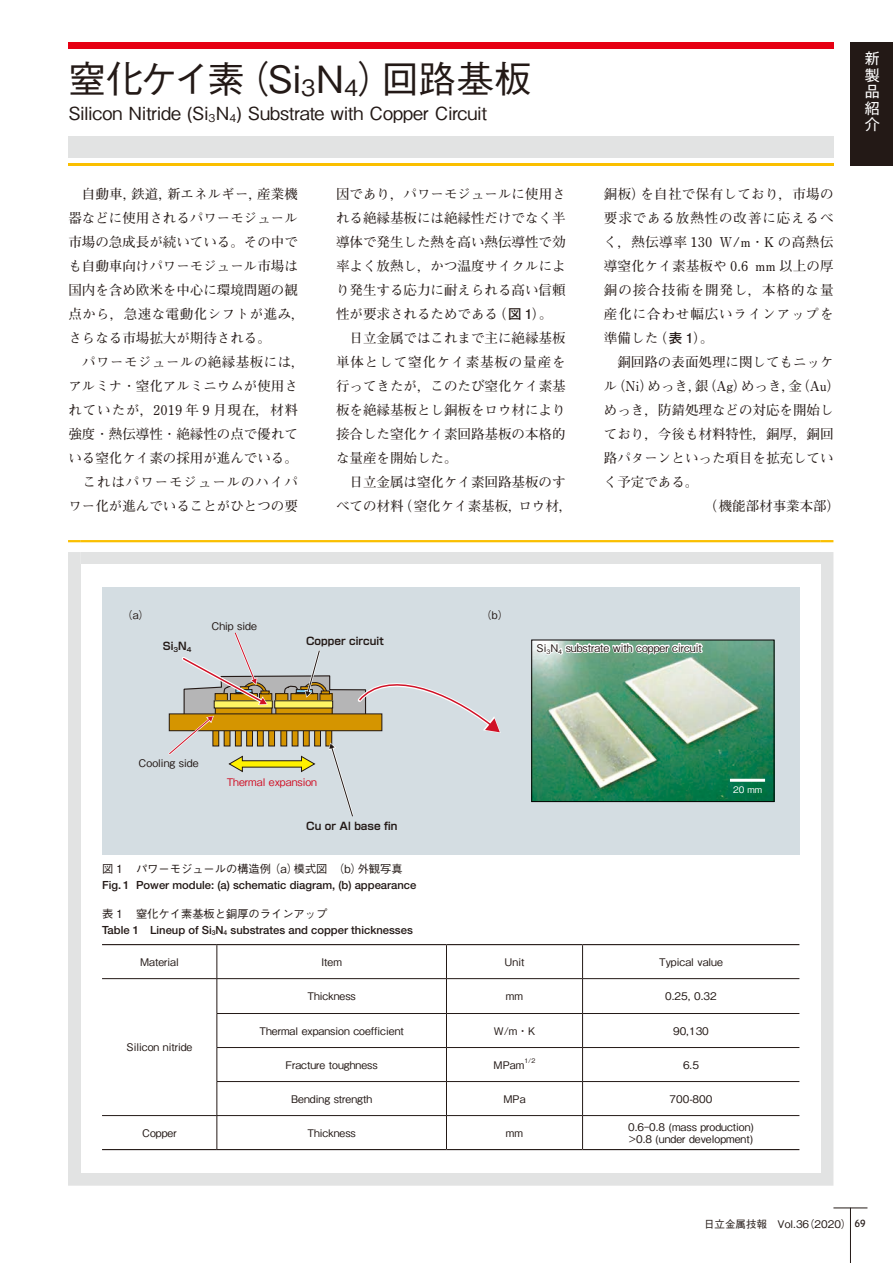
<style>
.page{position:relative;width:893px;height:1263px;background:#fff}
.page>*{position:absolute;margin:0;border:0;box-sizing:border-box;transform-origin:0 0}
.t1{font:500 37.5px "Gothic BBB Pro";letter-spacing:-.02em;color:#231916}
.t2{font:500 18px "Gothic BBB Pro";letter-spacing:-.015em;color:#231916}
.t3{font:15px/16.5px "Gothic MB101 Pro";color:#fff;text-align:justify}
.t4{font:700 13.5px/24px "Futo Min A101 Pro";color:#231916}
.t5{font:700 13.5px "Futo Min A101 Pro";letter-spacing:.065em;color:#231916}
.t6{font:700 13.5px "Futo Min A101 Pro";letter-spacing:.04em;color:#231916}
.t7{font:700 13.5px "Futo Min A101 Pro";letter-spacing:.025em;color:#231916}
.t8{font:700 13.5px "Futo Min A101 Pro";letter-spacing:.07em;color:#231916}
.t9{font:500 11.25px "Helvetica Neue LT Std";color:#231916}
.t10{font:500 11.25px "Gothic BBB Pro";color:#231916}
.t11{font:500 10.5px/12px "Gothic BBB Pro";color:#231916}
.t12{font:700 10.5px "Shin Go Pro De";color:#231916}
.t13{font:500 10.5px "Gothic BBB Pro";color:#d01227}
.t14{font:500 9px "Gothic BBB Pro";color:#fff}
.t15{font:500 6.3px "Gothic BBB Pro";color:#231916}
.s1{font-family:"Futo Go B101 Pro"}
.s2{font-family:"Kohinoor Bangla"}
</style>
<div class="page">
<hr style="left:833px;top:1208px;width:34px;height:1px;background:#231916">
<hr style="left:850px;top:1208px;width:1px;height:55px;background:#231916">
<div style="left:68px;top:43px;width:765px;height:6px;background:#e60013"></div>
<div style="left:68px;top:136px;width:765px;height:21px;background:#e2e3e3"></div>
<hr style="left:68px;top:164px;width:765px;height:2px;background:#fabf00">
<div style="left:850px;top:43px;width:43px;height:123px;background:#231916"></div>
<div style="left:68px;top:552px;width:765px;height:634px;background:#e2e3e3"></div>
<div style="left:81px;top:552px;width:740px;height:13px;background:#e2e3e3"></div>
<div style="left:68px;top:565px;width:13px;height:608px;background:#e2e3e3"></div>
<div style="left:81px;top:565px;width:740px;height:608px;background:#fff"></div>
<svg style="left:68px;top:540px;width:13px;height:2px"></svg>
<hr style="left:81px;top:540px;width:740px;height:2px;background:#fabf00">
<svg style="left:821px;top:540px;width:12px;height:2px"></svg>
<div style="left:102px;top:587px;width:697px;height:268px;background:#d4dde2"></div>
<img style="left:533px;top:642px;width:239px;height:158px">
<svg style="left:535px;top:639px;width:169px;height:21px;background:#aecabb"></svg>
<hr style="left:730px;top:779px;width:35px;height:3px;background:#fff">
<div style="left:531px;top:640px;width:243px;height:162px;border:1px solid #060202"></div>
<svg style="left:168px;top:632px;width:333px;height:185px"></svg>
<hr style="left:217px;top:945px;width:1px;height:33px;background:#231916">
<hr style="left:446px;top:945px;width:1px;height:33px;background:#231916">
<hr style="left:582px;top:945px;width:1px;height:33px;background:#231916">
<hr style="left:102px;top:978px;width:115px;height:1px;background:#231916">
<hr style="left:217px;top:978px;width:229px;height:1px;background:#231916">
<hr style="left:217px;top:979px;width:1px;height:34px;background:#231916">
<hr style="left:446px;top:978px;width:137px;height:1px;background:#231916">
<hr style="left:446px;top:979px;width:1px;height:34px;background:#231916">
<hr style="left:583px;top:978px;width:216px;height:1px;background:#231916">
<hr style="left:582px;top:979px;width:1px;height:34px;background:#231916">
<hr style="left:217px;top:1013px;width:229px;height:1px;background:#231916">
<hr style="left:217px;top:1014px;width:1px;height:33px;background:#231916">
<hr style="left:446px;top:1013px;width:137px;height:1px;background:#231916">
<hr style="left:446px;top:1014px;width:1px;height:33px;background:#231916">
<hr style="left:583px;top:1013px;width:216px;height:1px;background:#231916">
<hr style="left:582px;top:1014px;width:1px;height:33px;background:#231916">
<hr style="left:217px;top:1047px;width:229px;height:1px;background:#231916">
<hr style="left:217px;top:1048px;width:1px;height:33px;background:#231916">
<hr style="left:446px;top:1047px;width:137px;height:1px;background:#231916">
<hr style="left:446px;top:1048px;width:1px;height:33px;background:#231916">
<hr style="left:583px;top:1047px;width:216px;height:1px;background:#231916">
<hr style="left:582px;top:1048px;width:1px;height:33px;background:#231916">
<hr style="left:217px;top:1081px;width:229px;height:1px;background:#231916">
<hr style="left:217px;top:1082px;width:1px;height:33px;background:#231916">
<hr style="left:446px;top:1081px;width:137px;height:1px;background:#231916">
<hr style="left:446px;top:1082px;width:1px;height:33px;background:#231916">
<hr style="left:583px;top:1081px;width:216px;height:1px;background:#231916">
<hr style="left:582px;top:1082px;width:1px;height:33px;background:#231916">
<hr style="left:102px;top:1115px;width:115px;height:1px;background:#231916">
<hr style="left:217px;top:1115px;width:229px;height:1px;background:#231916">
<hr style="left:217px;top:1116px;width:1px;height:33px;background:#231916">
<hr style="left:446px;top:1115px;width:137px;height:1px;background:#231916">
<hr style="left:446px;top:1116px;width:1px;height:33px;background:#231916">
<hr style="left:583px;top:1115px;width:216px;height:1px;background:#231916">
<hr style="left:582px;top:1116px;width:1px;height:33px;background:#231916">
<hr style="left:102px;top:944px;width:115px;height:1px;background:#231916">
<hr style="left:217px;top:944px;width:229px;height:1px;background:#231916">
<hr style="left:446px;top:944px;width:137px;height:1px;background:#231916">
<hr style="left:583px;top:944px;width:216px;height:1px;background:#231916">
<hr style="left:102px;top:1149px;width:115px;height:1px;background:#231916">
<hr style="left:217px;top:1149px;width:229px;height:1px;background:#231916">
<hr style="left:446px;top:1149px;width:137px;height:1px;background:#231916">
<hr style="left:583px;top:1149px;width:216px;height:1px;background:#231916">
<h1 class="t1" style="left:68px;top:48px;width:465px">窒化ケイ素（Si<sub>3</sub>N<sub>4</sub>）回路基板</h1>
<h2 class="t2" style="left:68px;top:99px;width:420px">Silicon Nitride (Si<sub>3</sub>N<sub>4</sub>) Substrate with Copper Circuit</h2>
<p class="t4" style="left:68px;top:180px;width:238px">　自動車，鉄道，新エネルギー，産業機器などに使用されるパワーモジュール市場の急成長が続いている。その中でも自動車向けパワーモジュール市場は国内を含め欧米を中心に環境問題の観点から，急速な電動化シフトが進み，さらなる市場拡大が期待される。<br>　パワーモジュールの絶縁基板には，アルミナ・窒化アルミニウムが使用されていたが，2019 年 9 月現在，材料強度・熱伝導性・絶縁性の点で優れている窒化ケイ素の採用が進んでいる。　これはパワーモジュールのハイパワー化が進んでいることがひとつの要</p>
<p class="t4" style="left:336px;top:180px;width:238px">因であり，パワーモジュールに使用される絶縁基板には絶縁性だけでなく半導体で発生した熱を高い熱伝導性で効率よく放熱し，かつ温度サイクルにより発生する応力に耐えられる高い信頼性が要求されるためである（<span class="s1">図 1</span>）。<br>　日立金属ではこれまで主に絶縁基板単体として窒化ケイ素基板の量産を行ってきたが，このたび窒化ケイ素基板を絶縁基板とし銅板をロウ材により接合した窒化ケイ素回路基板の本格的な量産を開始した。<br>　日立金属は窒化ケイ素回路基板のすべての材料（窒化ケイ素基板，ロウ材，</p>
<p class="t7" style="left:604px;top:183px;width:231px">銅板）を自社で保有しており，市場の</p>
<p class="t5" style="left:604px;top:207px;width:231px">要求である放熱性の改善に応えるべ</p>
<p class="t6" style="left:604px;top:231px;width:231px">く，熱伝導率 130 W/m・K の高熱伝</p>
<p class="t4" style="left:604px;top:252px;width:231px">導窒化ケイ素基板や 0.6 mm 以上の厚</p>
<p class="t8" style="left:604px;top:279px;width:231px">銅の接合技術を開発し，本格的な量</p>
<p class="t5" style="left:604px;top:303px;width:231px">産化に合わせ幅広いラインアップを</p>
<p class="t4" style="left:604px;top:324px;width:111px">準備した（<span class="s1">表 1</span>）。</p>
<p class="t4" style="left:604px;top:348px;width:231px">　銅回路の表面処理に関してもニッケ</p>
<p class="t4" style="left:604px;top:372px;width:238px">ル（Ni）めっき，銀（Ag）めっき，金（Au）</p>
<p class="t4" style="left:604px;top:396px;width:231px">めっき，防錆処理などの対応を開始し</p>
<p class="t4" style="left:604px;top:420px;width:231px">ており，今後も材料特性，銅厚，銅回</p>
<p class="t4" style="left:604px;top:444px;width:231px">路パターンといった項目を拡充してい</p>
<p class="t4" style="left:604px;top:468px;width:96px">く予定である。</p>
<p class="t4" style="left:704px;top:492px;width:138px">（機能部材事業本部）</p>
<p class="t3" style="left:865px;top:48px;width:16px">新製品紹介</p>
<p class="t11" style="left:122px;top:608px;width:28px">（a）</p>
<p class="t11" style="left:481px;top:608px;width:28px">（b）</p>
<p class="t12" style="left:163px;top:637px;width:30px">Si<sub>3</sub>N<sub>4</sub></p>
<p class="t11" style="left:211px;top:619px;width:47px">Chip side</p>
<p class="t12" style="left:306px;top:633px;width:79px">Copper circuit</p>
<p class="t11" style="left:537px;top:640px;width:167px">Si<sub>3</sub>N<sub>4</sub> substrate with copper circuit</p>
<p class="t11" style="left:139px;top:756px;width:61px">Cooling side</p>
<p class="t13" style="left:227px;top:773px;width:92px">Thermal expansion</p>
<p class="t12" style="left:306px;top:817px;width:93px">Cu or Al base fin</p>
<p class="t14" style="left:733px;top:782px;width:31px">20 mm</p>
<p class="t10" style="left:102px;top:860px;width:302px">図 1 パワーモジュールの構造例 （a）模式図　（b）外観写真</p>
<p class="t9" style="left:102px;top:878px;width:316px">Fig. 1 Power module: (a) schematic diagram, (b) appearance</p>
<p class="t10" style="left:102px;top:905px;width:227px">表 1 窒化ケイ素基板と銅厚のラインアップ</p>
<p class="t9" style="left:102px;top:923px;width:312px">Table 1 Lineup of Si<sub>3</sub>N<sub>4</sub> substrates and copper thicknesses</p>
<p class="t11" style="left:140px;top:954px;width:40px">Material</p>
<p class="t11" style="left:321px;top:954px;width:22px">Item</p>
<p class="t11" style="left:505px;top:954px;width:21px">Unit</p>
<p class="t11" style="left:659px;top:954px;width:65px">Typical value</p>
<p class="t11" style="left:126px;top:1040px;width:67px">Silicon nitride</p>
<p class="t11" style="left:307px;top:989px;width:50px">Thickness</p>
<p class="t11" style="left:506px;top:989px;width:19px">mm</p>
<p class="t11" style="left:665px;top:989px;width:53px">0.25, 0.32</p>
<p class="t11" style="left:259px;top:1023px;width:146px">Thermal expansion coefficient</p>
<p class="t11" style="left:494px;top:1023px;width:43px">W/m・K</p>
<p class="t11" style="left:673px;top:1023px;width:37px">90,130</p>
<p class="t11" style="left:286px;top:1057px;width:94px">Fracture toughness</p>
<p class="t11" style="left:494px;top:1057px;width:32px">MPam</p>
<p class="t15" style="left:524px;top:1055px;width:13px">1/2</p>
<p class="t11" style="left:683px;top:1057px;width:17px">6.5</p>
<p class="t11" style="left:291px;top:1091px;width:83px">Bending strength</p>
<p class="t11" style="left:503px;top:1091px;width:24px">MPa</p>
<p class="t11" style="left:669px;top:1091px;width:44px">700-800</p>
<p class="t11" style="left:142px;top:1125px;width:36px">Copper</p>
<p class="t11" style="left:307px;top:1125px;width:50px">Thickness</p>
<p class="t11" style="left:506px;top:1125px;width:19px">mm</p>
<p class="t11" style="left:628px;top:1119px;width:127px">0.6-0.8 (mass production) &gt;0.8 (under development)</p>
<p class="t11" style="left:704px;top:1216px;width:163px">日立金属技報　Vol.36（2020） <span class="s2">69</span></p>
</div>
